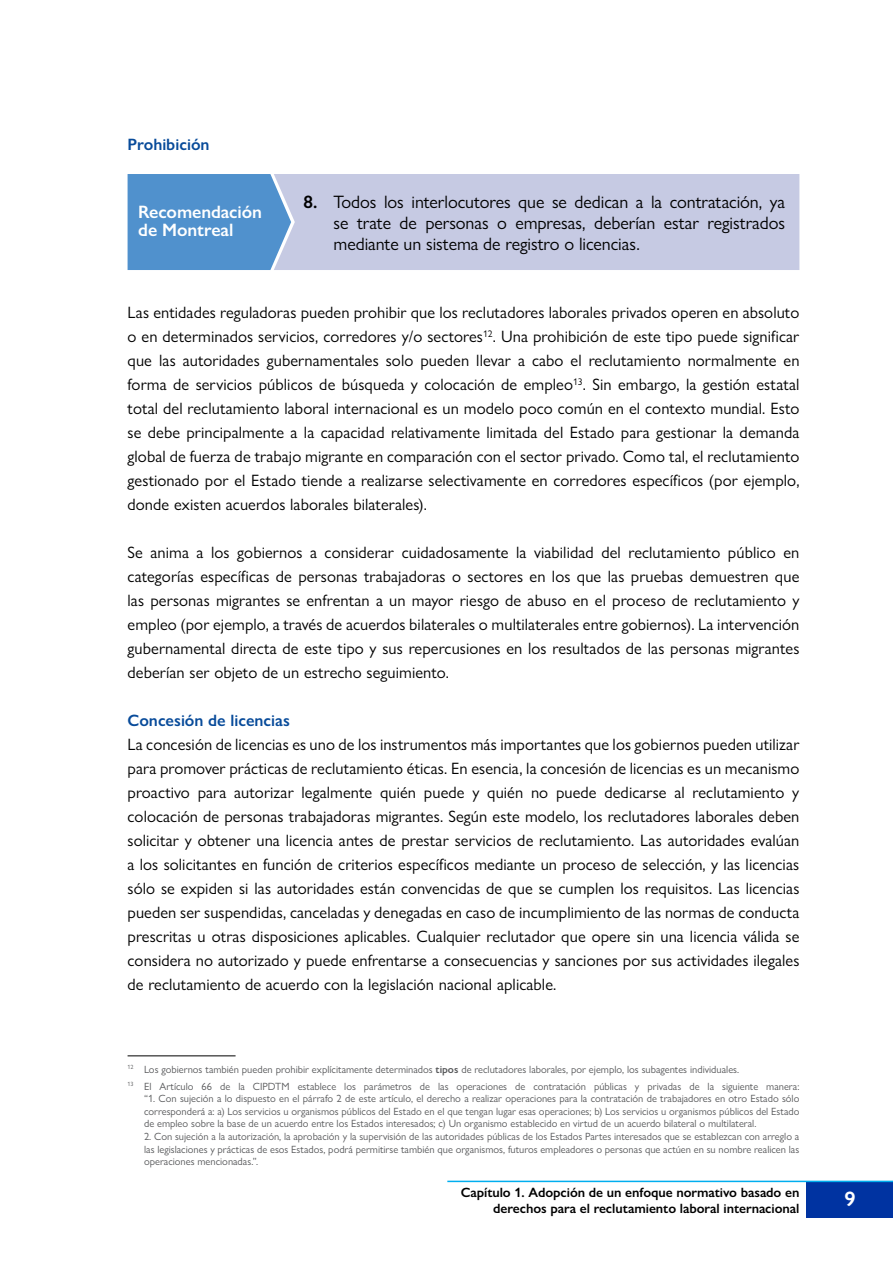
<style>
.page{position:relative;width:893px;height:1263px;background:#fff}
.page>*{position:absolute;margin:0;border:0;box-sizing:border-box;transform-origin:0 0}
.t1{font:600 21px "Gill Sans Nova";color:#fff}
.Box_Montreal_body{font:18px/21px "Gill Sans Nova";letter-spacing:-.005em;color:#000;text-align:justify}
.Box_Montreal_head{font:600 18px/18px "Gill Sans Nova";letter-spacing:-.005em;color:#fff}
.Body_text{font:16.5px/24px "Gill Sans Nova";letter-spacing:.005em;color:#000;text-align:justify}
.Subhead_3{font:600 16.5px "Gill Sans Nova";color:#084b9a}
.t2{font:600 13.5px/16.2px "Gill Sans Nova";letter-spacing:-.005em;color:#000;text-align:right}
.Footnote{font:10.5px/12.6px "Gill Sans Nova";color:#58595b;text-align:justify}
.s1{font-weight:600}
</style>
<div class="page">
<div style="left:806px;top:1181px;width:87px;height:36px;background:#0033a1"></div>
<hr style="left:447px;top:1181px;width:446px;height:1px;background:#00aeef">
<div style="left:291px;top:174px;width:508px;height:96px;background:#c6cae3"></div>
<div style="left:128px;top:174px;width:163px;height:96px;background:#5091cd"></div>
<hr style="left:128px;top:1055px;width:108px;height:1px;background:#000">
<p class="Subhead_3" style="left:128px;top:134px;width:84px">Prohibición</p>
<p class="Box_Montreal_head" style="left:138px;top:203px;width:125px">Recomendación de Montreal</p>
<p class="Box_Montreal_body" style="left:334px;top:191px;width:453px;text-indent:-30px"><span class="s1">8.</span> Todos los interlocutores que se dedican a la contratación, ya se trate de personas o empresas, deberían estar registrados mediante un sistema de registro o licencias.</p>
<p class="Body_text" style="left:128px;top:300px;width:673px">Las entidades reguladoras pueden prohibir que los reclutadores laborales privados operen en absoluto o en determinados servicios, corredores y/o sectores<sup>12</sup>. Una prohibición de este tipo puede significar que las autoridades gubernamentales solo pueden llevar a cabo el reclutamiento normalmente en forma de servicios públicos de búsqueda y colocación de empleo<sup>13</sup>. Sin embargo, la gestión estatal total del reclutamiento laboral internacional es un modelo poco común en el contexto mundial. Esto se debe principalmente a la capacidad relativamente limitada del Estado para gestionar la demanda global de fuerza de trabajo migrante en comparación con el sector privado. Como tal, el reclutamiento gestionado por el Estado tiende a realizarse selectivamente en corredores específicos (por ejemplo, donde existen acuerdos laborales bilaterales).</p>
<p class="Body_text" style="left:128px;top:540px;width:673px">Se anima a los gobiernos a considerar cuidadosamente la viabilidad del reclutamiento público en categorías específicas de personas trabajadoras o sectores en los que las pruebas demuestren que las personas migrantes se enfrentan a un mayor riesgo de abuso en el proceso de reclutamiento y empleo (por ejemplo, a través de acuerdos bilaterales o multilaterales entre gobiernos). La intervención gubernamental directa de este tipo y sus repercusiones en los resultados de las personas migrantes deberían ser objeto de un estrecho seguimiento.</p>
<p class="Subhead_3" style="left:128px;top:710px;width:164px">Concesión de licencias</p>
<p class="Body_text" style="left:128px;top:732px;width:673px">La concesión de licencias es uno de los instrumentos más importantes que los gobiernos pueden utilizar para promover prácticas de reclutamiento éticas. En esencia, la concesión de licencias es un mecanismo proactivo para autorizar legalmente quién puede y quién no puede dedicarse al reclutamiento y colocación de personas trabajadoras migrantes. Según este modelo, los reclutadores laborales deben solicitar y obtener una licencia antes de prestar servicios de reclutamiento. Las autoridades evalúan a los solicitantes en función de criterios específicos mediante un proceso de selección, y las licencias sólo se expiden si las autoridades están convencidas de que se cumplen los requisitos. Las licencias pueden ser suspendidas, canceladas y denegadas en caso de incumplimiento de las normas de conducta prescritas u otras disposiciones aplicables. Cualquier reclutador que opere sin una licencia válida se considera no autorizado y puede enfrentarse a consecuencias y sanciones por sus actividades ilegales de reclutamiento de acuerdo con la legislación nacional aplicable.</p>
<p class="Footnote" style="left:128px;top:1063px;width:613px"><sup>12</sup> Los gobiernos también pueden prohibir explícitamente determinados <span class="s1">tipos</span> de reclutadores laborales, por ejemplo, los subagentes individuales.</p>
<p class="Footnote" style="left:144px;top:1079px;width:657px;text-indent:-16px"><sup>13</sup> El Artículo 66 de la CIPDTM establece los parámetros de las operaciones de contratación públicas y privadas de la siguiente manera: “1. Con sujeción a lo dispuesto en el párrafo 2 de este artículo, el derecho a realizar operaciones para la contratación de trabajadores en otro Estado sólo corresponderá a: a) Los servicios u organismos públicos del Estado en el que tengan lugar esas operaciones; b) Los servicios u organismos públicos del Estado de empleo sobre la base de un acuerdo entre los Estados interesados; c) Un organismo establecido en virtud de un acuerdo bilateral o multilateral.</p>
<p class="Footnote" style="left:144px;top:1130px;width:657px">2. Con sujeción a la autorización, la aprobación y la supervisión de las autoridades públicas de los Estados Partes interesados que se establezcan con arreglo a las legislaciones y prácticas de esos Estados, podrá permitirse también que organismos, futuros empleadores o personas que actúen en su nombre realicen las operaciones mencionadas.”.</p>
<p class="t2" style="left:461px;top:1184px;width:340px">Capítulo 1. Adopción de un enfoque normativo basado en derechos para el reclutamiento laboral internacional</p>
<p class="t1" style="left:844px;top:1186px;width:13px">9</p>
</div>
